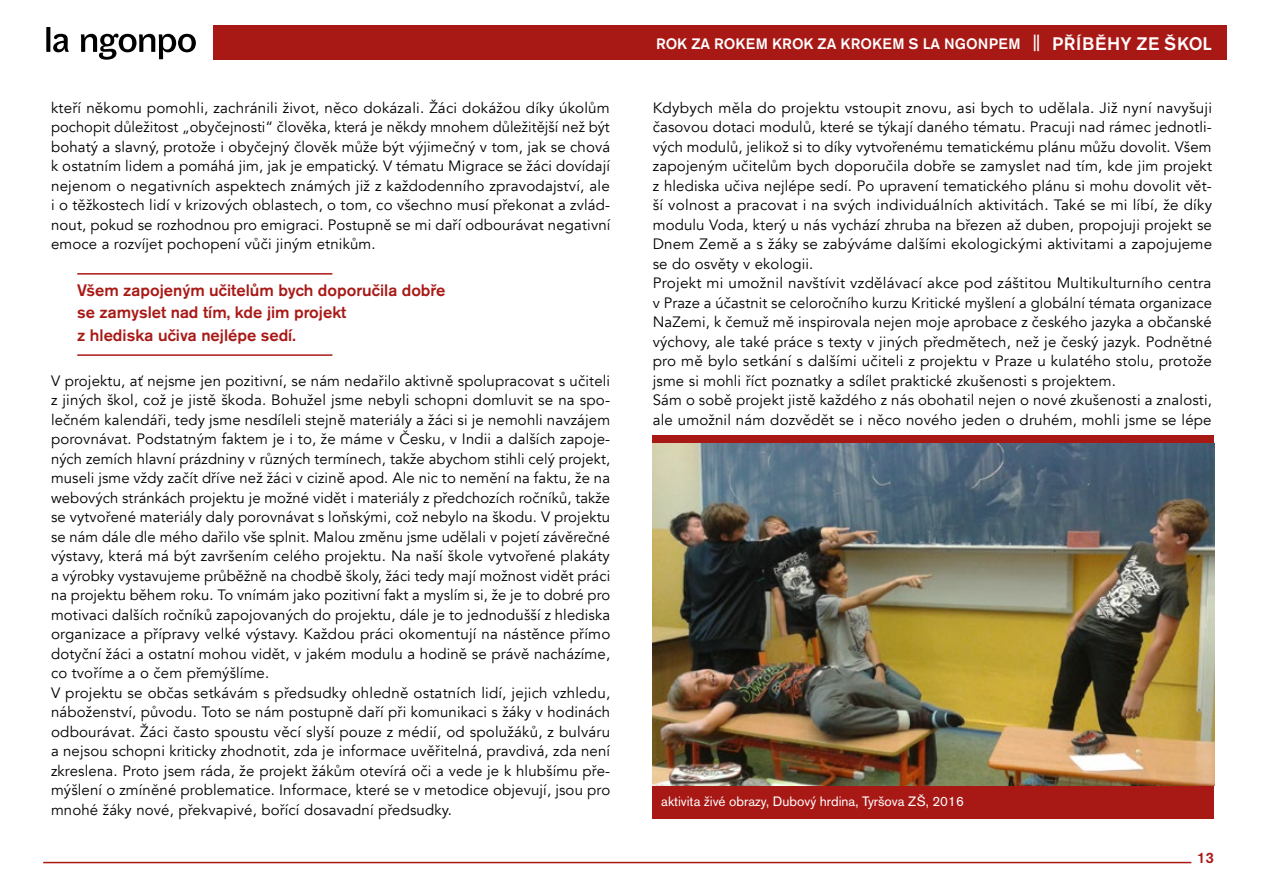
<style>
.page{position:relative;width:1263px;height:893px;background:#fff}
.page>*{position:absolute;margin:0;border:0;box-sizing:border-box;transform-origin:0 0}
.t1{font:500 16.5px/22.5px "Akzidenz Grotesk BECE";color:#a81916}
.t2{font:15px/19.5px "Avenir";letter-spacing:.01em;color:#000}
.t3{font:500 15px "Akzidenz Grotesk BECE";color:#fff}
.t4{font:500 15px "Akzidenz Grotesk BECE";color:#a81916}
.t5{font:13.5px "Akzidenz Grotesk BECE";color:#fff}
.s1{font-size:16.5px}
.s2{font-size:18px}
</style>
<div class="page">
<div style="left:214px;top:26px;width:1013px;height:34px;background:#a81916"></div>
<svg style="left:46px;top:27px;width:150px;height:33px"></svg>
<hr style="left:43px;top:862px;width:1148px;height:1px;background:#a81916">
<hr style="left:77px;top:273px;width:255px;height:2px;background:#a81916">
<hr style="left:77px;top:354px;width:255px;height:2px;background:#a81916">
<div style="left:653px;top:435px;width:561px;height:383px;background:#a81916"></div>
<img style="left:653px;top:444px;width:561px;height:342px">
<p class="t2" style="left:51px;top:98px;width:561px;text-align:justify">kteří někomu pomohli, zachránili život, něco dokázali. Žáci dokážou díky úkolům pochopit důležitost „obyčejnosti“ člověka, která je někdy mnohem důležitější než být bohatý a slavný, protože i obyčejný člověk může být výjimečný v tom, jak se chová k ostatním lidem a pomáhá jim, jak je empatický. V tématu Migrace se žáci dovídají nejenom o negativních aspektech známých již z každodenního zpravodajství, ale i o těžkostech lidí v krizových oblastech, o tom, co všechno musí překonat a zvlád&shy;nout, pokud se rozhodnou pro emigraci. Postupně se mi daří odbourávat negativní emoce a rozvíjet pochopení vůči jiným etnikům.</p>
<p class="t1" style="left:77px;top:279px;width:370px">Všem zapojeným učitelům bych doporučila dobře se zamyslet nad tím, kde jim projekt<br>z hlediska učiva nejlépe sedí.</p>
<p class="t2" style="left:51px;top:371px;width:561px">V projektu, ať nejsme jen pozitivní, se nám nedařilo aktivně spolupracovat s učiteli z jiných škol, což je jistě škoda. Bohužel jsme nebyli schopni domluvit se na spo&shy;lečném kalendáři, tedy jsme nesdíleli stejně materiály a žáci si je nemohli navzájem porovnávat. Podstatným faktem je i to, že máme v Česku, v Indii a dalších zapoje&shy;ných zemích hlavní prázdniny v různých termínech, takže abychom stihli celý projekt, museli jsme vždy začít dříve než žáci v cizině apod. Ale nic to nemění na faktu, že na webových stránkách projektu je možné vidět i materiály z předchozích ročníků, takže se vytvořené materiály daly porovnávat s loňskými, což nebylo na škodu. V projektu se nám dále dle mého dařilo vše splnit. Malou změnu jsme udělali v pojetí závěrečné výstavy, která má být završením celého projektu. Na naší škole vytvořené plakáty a výrobky vystavujeme průběžně na chodbě školy, žáci tedy mají možnost vidět práci na projektu během roku. To vnímám jako pozitivní fakt a myslím si, že je to dobré pro motivaci dalších ročníků zapojovaných do projektu, dále je to jednodušší z hlediska organizace a přípravy velké výstavy. Každou práci okomentují na nástěnce přímo dotyční žáci a ostatní mohou vidět, v jakém modulu a hodině se právě nacházíme, co tvoříme a o čem přemýšlíme.<br>V projektu se občas setkávám s předsudky ohledně ostatních lidí, jejich vzhledu, náboženství, původu. Toto se nám postupně daří při komunikaci s žáky v hodinách odbourávat. Žáci často spoustu věcí slyší pouze z médií, od spolužáků, z bulváru a nejsou schopni kriticky zhodnotit, zda je informace uvěřitelná, pravdivá, zda není zkreslena. Proto jsem ráda, že projekt žákům otevírá oči a vede je k hlubšímu pře&shy;mýšlení o zmíněné problematice. Informace, které se v metodice objevují, jsou pro mnohé žáky nové, překvapivé, bořící dosavadní předsudky.</p>
<p class="t3" style="left:656px;top:35px;width:557px">ROK ZA ROKEM KROK ZA KROKEM S LA NGONPEM <span class="s1">||</span> <span class="s2">PŘÍBĚHY ZE ŠKOL</span></p>
<p class="t2" style="left:653px;top:98px;width:561px">Kdybych měla do projektu vstoupit znovu, asi bych to udělala. Již nyní navyšuji časovou dotaci modulů, které se týkají daného tématu. Pracuji nad rámec jednotli&shy;vých modulů, jelikož si to díky vytvořenému tematickému plánu můžu dovolit. Všem zapojeným učitelům bych doporučila dobře se zamyslet nad tím, kde jim projekt z hlediska učiva nejlépe sedí. Po upravení tematického plánu si mohu dovolit vět&shy;ší volnost a pracovat i na svých individuálních aktivitách. Také se mi líbí, že díky modulu Voda, který u nás vychází zhruba na březen až duben, propojuji projekt se Dnem Země a s žáky se zabýváme dalšími ekologickými aktivitami a zapojujeme se do osvěty v ekologii.<br>Projekt mi umožnil navštívit vzdělávací akce pod záštitou Multikulturního centra v Praze a účastnit se celoročního kurzu Kritické myšlení a globální témata organizace NaZemi, k čemuž mě inspirovala nejen moje aprobace z českého jazyka a občanské výchovy, ale také práce s texty v jiných předmětech, než je český jazyk. Podnětné pro mě bylo setkání s dalšími učiteli z projektu v Praze u kulatého stolu, protože jsme si mohli říct poznatky a sdílet praktické zkušenosti s projektem.<br>Sám o sobě projekt jistě každého z nás obohatil nejen o nové zkušenosti a znalosti, ale umožnil nám dozvědět se i něco nového jeden o druhém, mohli jsme se lépe</p>
<p class="t5" style="left:661px;top:793px;width:304px">aktivita živé obrazy, Dubový hrdina, Tyršova ZŠ, 2016</p>
<p class="t4" style="left:1197px;top:849px;width:18px">13</p>
</div>
